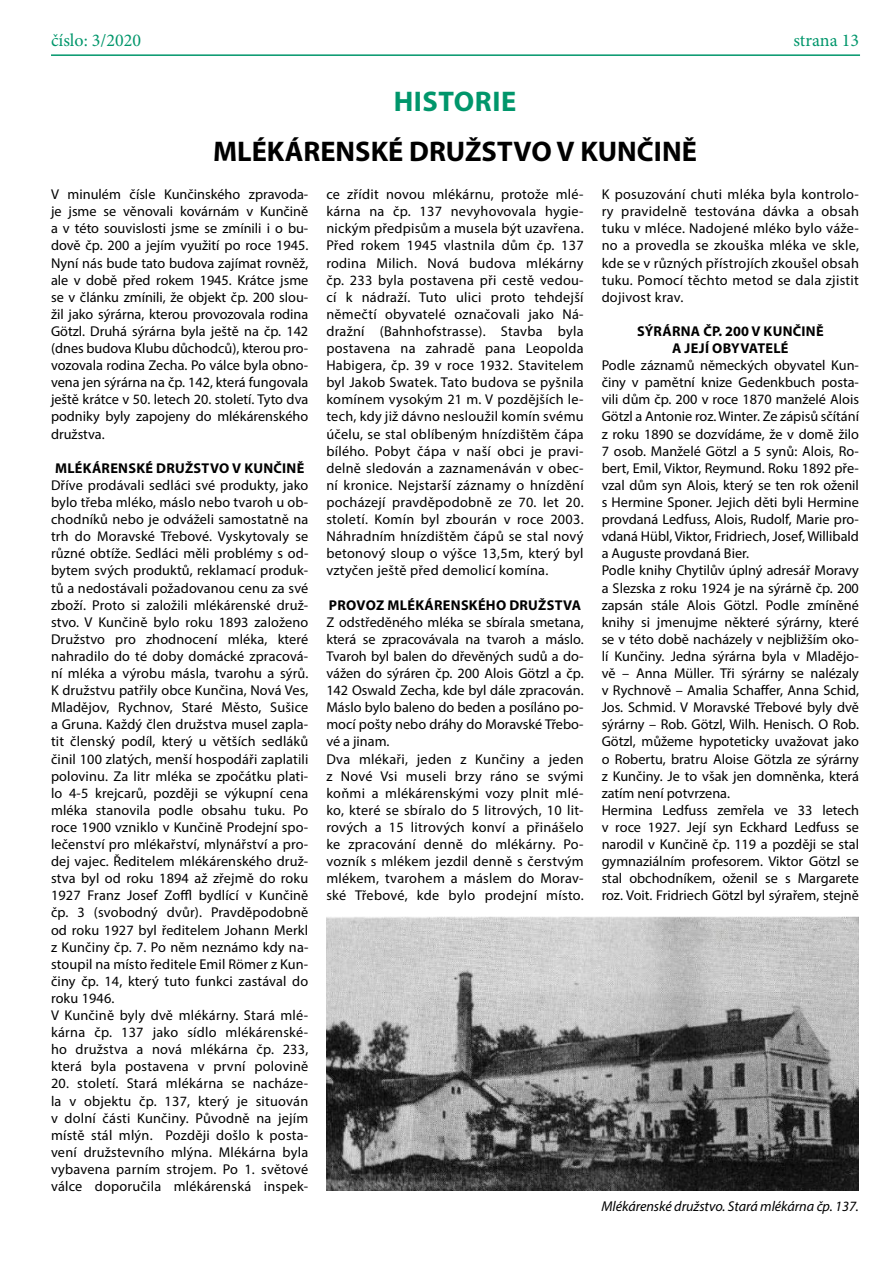
<style>
.page{position:relative;width:893px;height:1263px;background:#fff}
.page>*{position:absolute;margin:0;border:0;box-sizing:border-box;transform-origin:0 0}
.t1{font:700 28.5px "Myriad Pro";color:#000}
.t2{font:700 28.5px "Myriad Pro";color:#00966b}
.t3{font:18px "Minion Pro";color:#00966b}
.t4{font:14.25px/17.1px "Myriad Pro";letter-spacing:.005em;color:#000;text-align:justify}
.t5{font:700 14.25px/17.1px "Myriad Pro";letter-spacing:.02em;color:#000;text-align:center}
.t6{font:italic 14.25px "Myriad Pro";letter-spacing:-.005em;color:#000}
</style>
<div class="page">
<hr style="left:51px;top:54px;width:809px;height:2px;background:#00966b">
<img style="left:326px;top:916px;width:533px;height:274px">
<p class="t3" style="left:51px;top:29px;width:91px">číslo: 3/2020</p>
<p class="t3" style="left:793px;top:29px;width:67px">strana 13</p>
<h1 class="t2" style="left:394px;top:83px;width:16px">HISTORIE</h1>
<h1 class="t1" style="left:213px;top:133px;width:42px">MLÉKÁRENSKÉ</h1>
<h1 class="t1" style="left:409px;top:133px;width:18px">DRUŽST</h1>
<h1 class="t1" style="left:513px;top:133px;width:85px">VO V KUNČINĚ</h1>
<p class="t4" style="left:51px;top:186px;width:259px">V minulém čísle Kunčinského zpravoda&shy;je jsme se věnovali kovárnám v Kunčině a v této souvislosti jsme se zmínili i o bu&shy;dově čp. 200 a jejím využití po roce 1945.<br>Nyní nás bude tato budova zajímat rovněž, ale v době před rokem 1945. Krátce jsme se v článku zmínili, že objekt čp. 200 slou&shy;žil jako sýrárna, kterou provozovala rodina Götzl. Druhá sýrárna byla ještě na čp. 142 (dnes budova Klubu důchodců), kterou pro&shy;vozovala rodina Zecha. Po válce byla obno&shy;vena jen sýrárna na čp. 142, která fungovala ještě krátce v 50. letech 20. století. Tyto dva podniky byly zapojeny do mlékárenského družstva.</p>
<p class="t5" style="left:55px;top:459px;width:251px">Mlékárenské družstvo v Kunčině</p>
<p class="t4" style="left:51px;top:476px;width:259px;text-align:left">Dříve prodávali sedláci své produkty, jako bylo třeba mléko, máslo nebo tvaroh u ob&shy;chodníků nebo je odváželi samostatně na trh do Moravské Třebové. Vyskytovaly se různé obtíže. Sedláci měli problémy s od&shy;bytem svých produktů, reklamací produk&shy;tů a nedostávali požadovanou cenu za své zboží. Proto si založili mlékárenské druž&shy;stvo. V Kunčině bylo roku 1893 založeno Družstvo pro zhodnocení mléka, které nahradilo do té doby domácké zpracová&shy;ní mléka a výrobu másla, tvarohu a sýrů.<br>K družstvu patřily obce Kunčina, Nová Ves, Mladějov, Rychnov, Staré Město, Sušice a Gruna. Každý člen družstva musel zapla&shy;tit členský podíl, který u větších sedláků činil 100 zlatých, menší hospodáři zaplatili polovinu. Za litr mléka se zpočátku plati&shy;lo 4-5 krejcarů, později se výkupní cena mléka stanovila podle obsahu tuku. Po roce 1900 vzniklo v Kunčině Prodejní spo&shy;lečenství pro mlékařství, mlynářství a pro&shy;dej vajec. Ředitelem mlékárenského druž&shy;stva byl od roku 1894 až zřejmě do roku 1927 Franz Josef Zoffl bydlící v Kunčině čp. 3 (svobodný dvůr). Pravděpodobně od roku 1927 byl ředitelem Johann Merkl z Kunčiny čp. 7. Po něm neznámo kdy na&shy;stoupil na místo ředitele Emil Römer z Kun&shy;činy čp. 14, který tuto funkci zastával do roku 1946.<br>V Kunčině byly dvě mlékárny. Stará mlé&shy;kárna čp. 137 jako sídlo mlékárenské&shy;ho družstva a nová mlékárna čp. 233, která byla postavena v první polovině</p>
<p class="t4" style="left:51px;top:1075px;width:259px">20. století. Stará mlékárna se nacháze&shy;la v objektu čp. 137, který je situován v dolní části Kunčiny. Původně na jejím místě stál mlýn. Později došlo k posta&shy;vení družstevního mlýna. Mlékárna byla vybavena parním strojem. Po 1. světové válce doporučila mlékárenská inspek-</p>
<p class="t4" style="left:326px;top:186px;width:259px">ce zřídit novou mlékárnu, protože mlé&shy;kárna na čp. 137 nevyhovovala hygie&shy;nickým předpisům a musela být uzavřena.<br>Před rokem 1945 vlastnila dům čp. 137 rodina Milich. Nová budova mlékárny čp. 233 byla postavena při cestě vedou&shy;cí k nádraží. Tuto ulici proto tehdejší němečtí obyvatelé označovali jako Ná&shy;dražní (Bahnhofstrasse). Stavba byla postavena na zahradě pana Leopolda Habigera, čp. 39 v roce 1932. Stavitelem byl Jakob Swatek. Tato budova se pyšnila komínem vysokým 21 m. V pozdějších le&shy;tech, kdy již dávno nesloužil komín svému účelu, se stal oblíbeným hnízdištěm čápa bílého. Pobyt čápa v naší obci je pravi&shy;delně sledován a zaznamenáván v obec&shy;ní kronice. Nejstarší záznamy o hnízdění pocházejí pravděpodobně ze 70. let 20. století. Komín byl zbourán v roce 2003.<br>Náhradním hnízdištěm čápů se stal nový betonový sloup o výšce 13,5m, který byl vztyčen ještě před demolicí komína.</p>
<p class="t5" style="left:329px;top:596px;width:254px">Provoz mlékárenského družstva</p>
<p class="t4" style="left:326px;top:613px;width:259px;text-align:left">Z odstředěného mléka se sbírala smetana, která se zpracovávala na tvaroh a máslo.<br>Tvaroh byl balen do dřevěných sudů a do&shy;vážen do sýráren čp. 200 Alois Götzl a čp.<br>142 Oswald Zecha, kde byl dále zpracován.<br>Máslo bylo baleno do beden a posíláno po&shy;mocí pošty nebo dráhy do Moravské Třebo&shy;vé a jinam.<br>Dva mlékaři, jeden z Kunčiny a jeden z Nové Vsi museli brzy ráno se svými koňmi a mlékárenskými vozy plnit mlé&shy;ko, které se sbíralo do 5 litrových, 10 lit&shy;rových a 15 litrových konví a přinášelo ke zpracování denně do mlékárny. Po&shy;vozník s mlékem jezdil denně s čerstvým mlékem, tvarohem a máslem do Morav&shy;ské Třebové, kde bylo prodejní místo.</p>
<p class="t4" style="left:602px;top:186px;width:259px">K posuzování chuti mléka byla kontrolo&shy;ry pravidelně testována dávka a obsah tuku v mléce. Nadojené mléko bylo váže&shy;no a provedla se zkouška mléka ve skle, kde se v různých přístrojích zkoušel obsah tuku. Pomocí těchto metod se dala zjistit dojivost krav.</p>
<p class="t5" style="left:637px;top:322px;width:188px">Sýrárna čp. 200 v Kunčině a její obyvatelé</p>
<p class="t4" style="left:602px;top:357px;width:259px;text-align:left">Podle záznamů německých obyvatel Kun&shy;činy v pamětní knize Gedenkbuch posta&shy;vili dům čp. 200 v roce 1870 manželé Alois Götzl a Antonie roz. Winter. Ze zápisů sčítání z roku 1890 se dozvídáme, že v domě žilo 7 osob. Manželé Götzl a 5 synů: Alois, Ro&shy;bert, Emil, Viktor, Reymund. Roku 1892 pře&shy;vzal dům syn Alois, který se ten rok oženil s Hermine Sponer. Jejich děti byli Hermine provdaná Ledfuss, Alois, Rudolf, Marie pro&shy;vdaná Hübl, Viktor, Fridriech, Josef, Willibald a Auguste provdaná Bier.<br>Podle knihy Chytilův úplný adresář Moravy a Slezska z roku 1924 je na sýrárně čp. 200 zapsán stále Alois Götzl. Podle zmíněné knihy si jmenujme některé sýrárny, které se v této době nacházely v nejbližším oko&shy;lí Kunčiny. Jedna sýrárna byla v Mladějo&shy;vě – Anna Müller. Tři sýrárny se nalézaly v Rychnově – Amalia Schaffer, Anna Schid, Jos. Schmid. V Moravské Třebové byly dvě sýrárny – Rob. Götzl, Wilh. Henisch. O Rob.<br>Götzl, můžeme hypoteticky uvažovat jako o Robertu, bratru Aloise Götzla ze sýrárny z Kunčiny. Je to však jen domněnka, která zatím není potvrzena.<br>Hermina Ledfuss zemřela ve 33 letech v roce 1927. Její syn Eckhard Ledfuss se narodil v Kunčině čp. 119 a později se stal gymnaziálním profesorem. Viktor Götzl se stal obchodníkem, oženil se s Margarete roz. Voit. Fridriech Götzl byl sýrařem, stejně</p>
<p class="t6" style="left:601px;top:1197px;width:259px">Mlékárenské družstvo. Stará mlékárna čp. 137.</p>
</div>
